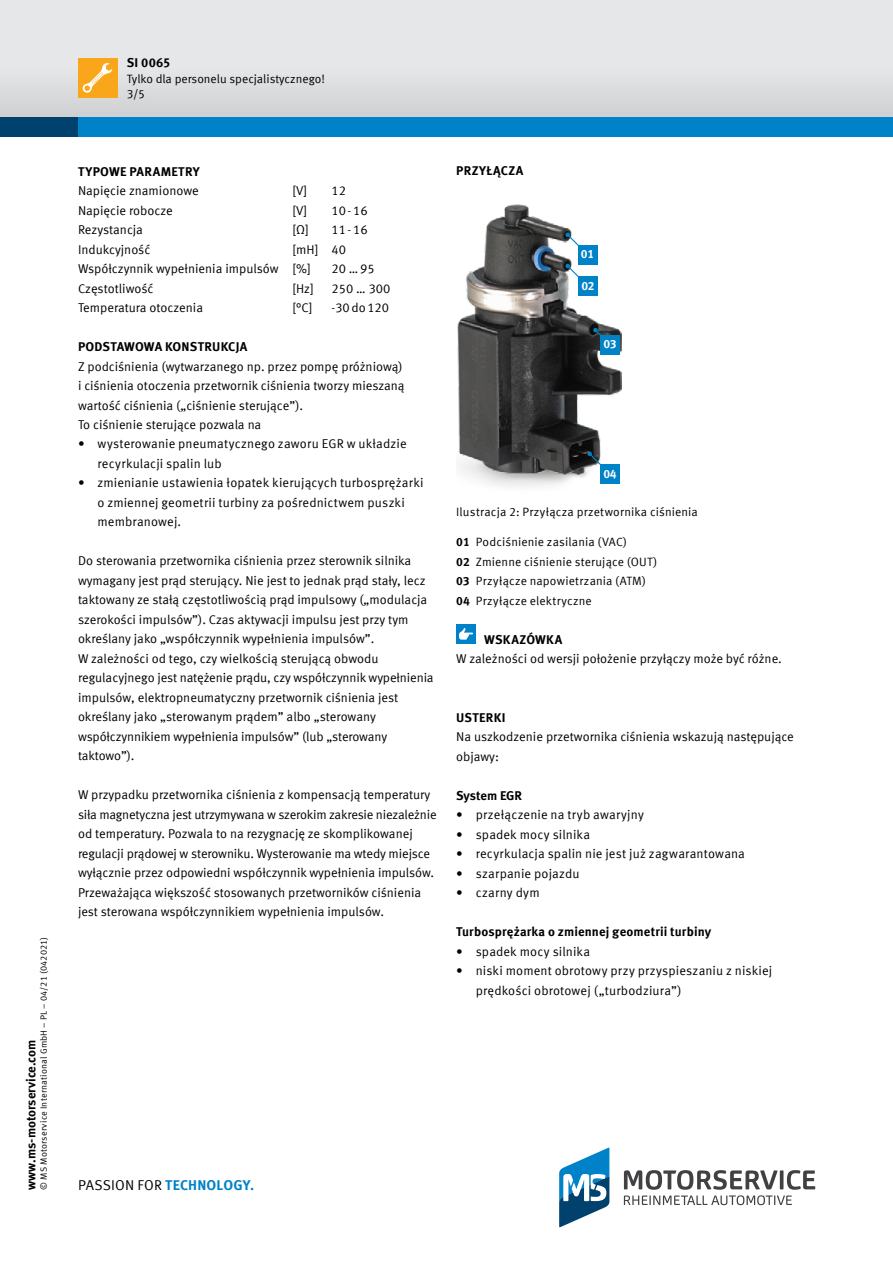
<style>
.page{position:relative;width:893px;height:1263px;background:#fff}
.page>*{position:absolute;margin:0;border:0;box-sizing:border-box;transform-origin:0 0}
.t1{font:700 14.25px "Meta Offc Pro";letter-spacing:.01em;color:#0082c8}
.t2{font:12.75px/19.5px "Meta Offc Pro Norm";color:#000}
.t3{font:700 12.75px "Meta Offc Pro";letter-spacing:.01em;color:#000}
.t4{font:12.75px "Meta Offc Pro Norm";letter-spacing:.02em;color:#000}
.t5{font:700 12.75px "Meta Offc Pro";letter-spacing:.03em;color:#000}
.t6{font:700 12.75px "Meta Offc Pro";letter-spacing:-.01em;color:#000}
.t7{font:12px/19.5px "Meta Offc Pro Norm";letter-spacing:.01em;color:#000}
.t8{font:700 12px "Meta Offc Pro";letter-spacing:-.025em;color:#fff}
.t9{font:9px "Meta Offc Pro Norm";letter-spacing:.02em;color:#000}
.s1{font-family:"Meta Offc Pro";font-weight:700}
.s2{font-family:"Meta Offc Pro Norm";font-weight:400;color:#000}
</style>
<div class="page">
<svg style="left:559px;top:1147px;width:50px;height:80px"></svg>
<svg style="left:624px;top:1170px;width:191px;height:35px"></svg>
<div style="left:0;top:0;width:893px;height:127px;background:#e6e7e8"></div>
<div style="left:0;top:68px;width:893px;height:49px;background:#dadbdd"></div>
<div style="left:0;top:117px;width:893px;height:19px;background:#00416e"></div>
<div style="left:78px;top:117px;width:815px;height:19px;background:#0082c8"></div>
<div style="left:78px;top:58px;width:39px;height:39px;background:#faa61a"></div>
<svg style="left:82px;top:63px;width:30px;height:30px"></svg>
<img style="left:457px;top:204px;width:165px;height:283px">
<svg style="left:593px;top:328px;width:18px;height:18px"></svg>
<div style="left:600px;top:335px;width:20px;height:19px;background:#0082c8"></div>
<svg style="left:565px;top:264px;width:25px;height:24px"></svg>
<div style="left:578px;top:277px;width:20px;height:19px;background:#0082c8"></div>
<svg style="left:565px;top:232px;width:24px;height:24px"></svg>
<div style="left:578px;top:245px;width:19px;height:19px;background:#0082c8"></div>
<svg style="left:587px;top:451px;width:25px;height:25px"></svg>
<div style="left:600px;top:464px;width:20px;height:20px;background:#0082c8"></div>
<div style="left:456px;top:624px;width:20px;height:20px;background:#0082c8"></div>
<svg style="left:459px;top:628px;width:14px;height:12px"></svg>
<p class="t9" style="left:37px;top:1189px;width:254px;rotate:-90deg">© MS Motorservice International GmbH – PL – 04/21 (042021)</p>
<p class="t3" style="left:21px;top:1189px;width:151px;rotate:-90deg">www.ms-motorservice.com</p>
<p class="t3" style="left:127px;top:53px;width:45px">SI 0065</p>
<p class="t7" style="left:127px;top:83px;width:20px">3/5</p>
<p class="t7" style="left:127px;top:68px;width:200px">Tylko dla personelu specjalistycznego!</p>
<p class="t3" style="left:78px;top:161px;width:123px">TYPOWE PARAMETRY</p>
<p class="t2" style="left:78px;top:180px;width:122px">Napięcie znamionowe</p>
<p class="t2" style="left:292px;top:180px;width:16px">[V]</p>
<p class="t2" style="left:331px;top:180px;width:16px">12</p>
<p class="t2" style="left:78px;top:200px;width:96px">Napięcie robocze</p>
<p class="t2" style="left:292px;top:200px;width:16px">[V]</p>
<p class="t2" style="left:331px;top:200px;width:38px">10-16</p>
<p class="t2" style="left:78px;top:219px;width:66px">Rezystancja</p>
<p class="t2" style="left:292px;top:219px;width:18px">[Ω]</p>
<p class="t2" style="left:331px;top:219px;width:38px">11-16</p>
<p class="t2" style="left:78px;top:238px;width:74px">Indukcyjność</p>
<p class="t2" style="left:78px;top:238px;width:270px;text-indent:214px">[mH] 40<br>Współczynnik wypełnienia impulsów [%]</p>
<p class="t2" style="left:331px;top:258px;width:45px">20 …95</p>
<p class="t2" style="left:78px;top:277px;width:77px">Częstotliwość</p>
<p class="t2" style="left:292px;top:277px;width:23px">[Hz]</p>
<p class="t2" style="left:331px;top:277px;width:60px">250 … 300</p>
<p class="t2" style="left:78px;top:297px;width:127px">Temperatura otoczenia</p>
<p class="t2" style="left:292px;top:297px;width:21px">[°C]</p>
<p class="t2" style="left:331px;top:297px;width:59px">-30do120</p>
<p class="t3" style="left:78px;top:337px;width:171px">PODSTAWOWA KONSTRUKCJA</p>
<p class="t2" style="left:78px;top:355px;width:328px">Z podciśnienia (wytwarzanego np. przez pompę próżniową) i ciśnienia otoczenia przetwornik ciśnienia tworzy mieszaną wartość ciśnienia („ciśnienie sterujące”).<br>To ciśnienie sterujące pozwala na</p>
<p class="t2" style="left:97px;top:433px;width:311px;text-indent:-19px">• wysterowanie pneumatycznego zaworu EGR w układzie recyrkulacji spalin lub</p>
<p class="t2" style="left:97px;top:472px;width:328px;text-indent:-19px">• zmienianie ustawienia łopatek kierujących turbosprężarki o zmiennej geometrii turbiny za pośrednictwem puszki membranowej.</p>
<p class="t2" style="left:78px;top:550px;width:357px">Do sterowania przetwornika ciśnienia przez sterownik silnika wymagany jest prąd sterujący. Nie jest to jednak prąd stały, lecz taktowany ze stałą częstotliwością prąd impulsowy („modulacja szerokości impulsów”). Czas aktywacji impulsu jest przy tym określany jako „współczynnik wypełnienia impulsów”.<br>W zależności od tego, czy wielkością sterującą obwodu regulacyjnego jest natężenie prądu, czy współczynnik wypełnienia impulsów, elektropneumatyczny przetwornik ciśnienia jest określany jako „sterowanym prądem” albo „sterowany współczynnikiem wypełnienia impulsów” (lub „sterowany taktowo”).</p>
<p class="t2" style="left:78px;top:784px;width:360px">W przypadku przetwornika ciśnienia z kompensacją temperatury siła magnetyczna jest utrzymywana w szerokim zakresie niezależnie od temperatury. Pozwala to na rezygnację ze skomplikowanej regulacji prądowej w sterowniku. Wysterowanie ma wtedy miejsce wyłącznie przez odpowiedni współczynnik wypełnienia impulsów.<br>Przeważająca większość stosowanych przetworników ciśnienia jest sterowana współczynnikiem wypełnienia impulsów.</p>
<p class="t5" style="left:456px;top:161px;width:69px">PRZYŁĄCZA</p>
<p class="t8" style="left:581px;top:245px;width:15px">01</p>
<p class="t8" style="left:581px;top:276px;width:15px">02</p>
<p class="t8" style="left:603px;top:335px;width:15px">03</p>
<p class="t8" style="left:603px;top:464px;width:15px">04</p>
<p class="t7" style="left:456px;top:501px;width:243px">Ilustracja 2: Przyłącza przetwornika ciśnienia</p>
<p class="t7" style="left:456px;top:531px;width:203px"><span class="s1">01</span> Podciśnienie zasilania (VAC)<br><span class="s1">02</span> Zmienne ciśnienie sterujące (OUT)<br><span class="s1">03</span> Przyłącze napowietrzania (ATM)<br><span class="s1">04</span> Przyłącze elektryczne</p>
<p class="t3" style="left:484px;top:629px;width:80px">WSKAZÓWKA</p>
<p class="t2" style="left:456px;top:648px;width:327px">W zależności od wersji położenie przyłączy może być różne.</p>
<p class="t3" style="left:456px;top:707px;width:51px">USTERKI</p>
<p class="t2" style="left:456px;top:726px;width:339px">Na uszkodzenie przetwornika ciśnienia wskazują następujące objawy:</p>
<p class="t6" style="left:456px;top:785px;width:67px">System EGR</p>
<p class="t2" style="left:456px;top:804px;width:189px">• przełączenie na tryb awaryjny</p>
<p class="t2" style="left:456px;top:823px;width:135px">• spadek mocy silnika</p>
<p class="t2" style="left:456px;top:843px;width:290px">• recyrkulacja spalin nie jest już zagwarantowana</p>
<p class="t2" style="left:456px;top:862px;width:125px">• szarpanie pojazdu</p>
<p class="t4" style="left:456px;top:883px;width:85px">• czarny dym</p>
<p class="t3" style="left:456px;top:922px;width:257px">Turbosprężarka o zmiennej geometrii turbiny</p>
<p class="t2" style="left:456px;top:940px;width:135px">• spadek mocy silnika</p>
<p class="t2" style="left:476px;top:960px;width:298px;text-indent:-19px">• niski moment obrotowy przy przyspieszaniu z niskiej prędkości obrotowej („turbodziura”)</p>
<p class="t1" style="left:78px;top:1173px;width:178px"><span class="s2">PASSION FOR</span> TECHNOLOGY.</p>
</div>
